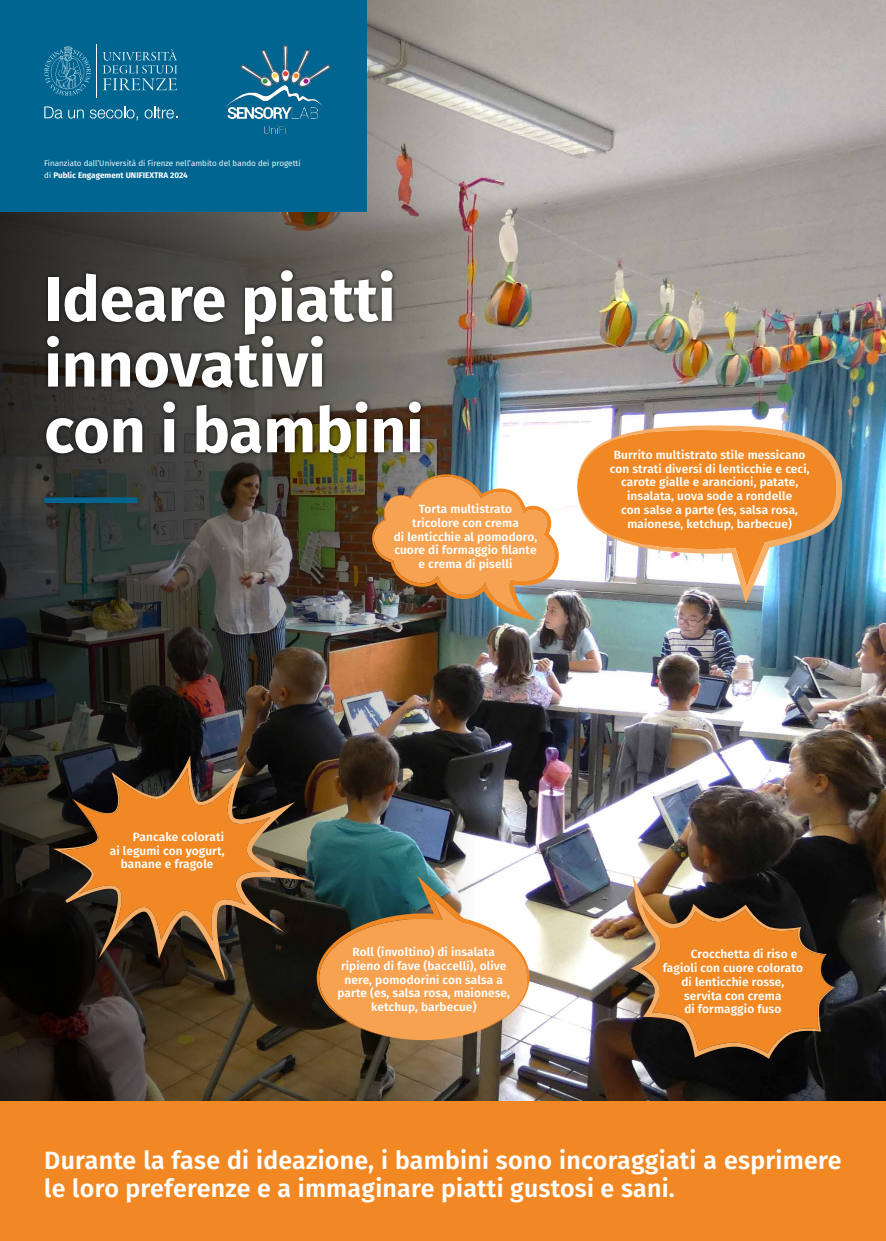
<style>
.page{position:relative;width:886px;height:1241px;background:#fff}
.page>*{position:absolute;margin:0;border:0;box-sizing:border-box;transform-origin:0 0}
.t1{font:700 62.5px/65.6px "Fira Sans";color:#fff}
.t2{font:600 25px/28.1px "Fira Sans";letter-spacing:.01em;color:#fff}
.t3{font:600 11.88px/13.8px "Fira Sans";letter-spacing:.01em;color:#fff;text-align:center}
.t4{font:8.12px/11.9px "Fira Sans";color:#fff}
.s1{font-weight:700}
</style>
<div class="page">
<img style="left:475px;top:0;width:411px;height:1101px">
<img style="left:0;top:0;width:475px;height:1101px">
<div style="left:0;top:1101px;width:886px;height:139px;background:#f18823"></div>
<div style="left:44px;top:497px;width:94px;height:6px;background:#006691"></div>
<img style="left:372px;top:474px;width:187px;height:146px">
<svg style="left:577px;top:425px;width:265px;height:178px;background:#d49b63"></svg>
<svg style="left:317px;top:875px;width:214px;height:165px;background:#c59663"></svg>
<svg style="left:631px;top:875px;width:204px;height:183px;background:#995f27"></svg>
<div style="left:42px;top:265px;width:383px;height:193px;background:#000;opacity:.75"></div>
<svg style="left:53px;top:755px;width:257px;height:226px;background:#6f4822"></svg>
<div style="left:0;top:0;width:367px;height:212px;background:#006691"></div>
<svg style="left:44px;top:106px;width:40px;height:12px"></svg>
<svg style="left:90px;top:106px;width:48px;height:14px"></svg>
<svg style="left:145px;top:106px;width:32px;height:12px"></svg>
<hr style="left:97px;top:44px;width:1px;height:54px;background:#fff">
<svg style="left:103px;top:49px;width:74px;height:41px"></svg>
<svg style="left:44px;top:46px;width:47px;height:50px"></svg>
<img style="left:225px;top:44px;width:106px;height:91px">
<p class="t4" style="left:44px;top:157px;width:258px">Finanziato dall’Università di Firenze nell’ambito del bando dei progetti di <span class="s1">Public Engagement UNIFIEXTRA 2024</span></p>
<h1 class="t1" style="left:44px;top:262px;width:381px">Ideare piatti innovativi con i bambini</h1>
<p class="t3" style="left:394px;top:501px;width:145px">Torta multistrato tricolore con crema<br>di lenticchie al pomodoro, cuore di formaggio filante e crema di piselli</p>
<p class="t3" style="left:610px;top:447px;width:201px">Burrito multistrato stile messicano con strati diversi di lenticchie e ceci, carote gialle e arancioni, patate, insalata, uova sode a rondelle<br>con salse a parte (es, salsa rosa, maionese, ketchup, barbecue)</p>
<p class="t3" style="left:133px;top:829px;width:93px">Pancake colorati</p>
<p class="t3" style="left:110px;top:842px;width:116px">ai legumi con yogurt,</p>
<p class="t3" style="left:121px;top:856px;width:94px">banane e fragole</p>
<p class="t3" style="left:338px;top:944px;width:174px">Roll (involtino) di insalata ripieno di fave (baccelli), olive nere, pomodorini con salsa a parte (es, salsa rosa, maionese, ketchup, barbecue)</p>
<p class="t3" style="left:691px;top:946px;width:108px">Crocchetta di riso e</p>
<p class="t3" style="left:663px;top:960px;width:142px">fagioli con cuore colorato</p>
<p class="t3" style="left:681px;top:973px;width:104px">di lenticchie rosse,</p>
<p class="t3" style="left:684px;top:987px;width:99px">servita con crema</p>
<p class="t3" style="left:684px;top:1001px;width:98px">di formaggio fuso</p>
<h2 class="t2" style="left:44px;top:1144px;width:799px">Durante la fase di ideazione, i bambini sono incoraggiati a esprimere le loro preferenze e a immaginare piatti gustosi e sani.</h2>
</div>
